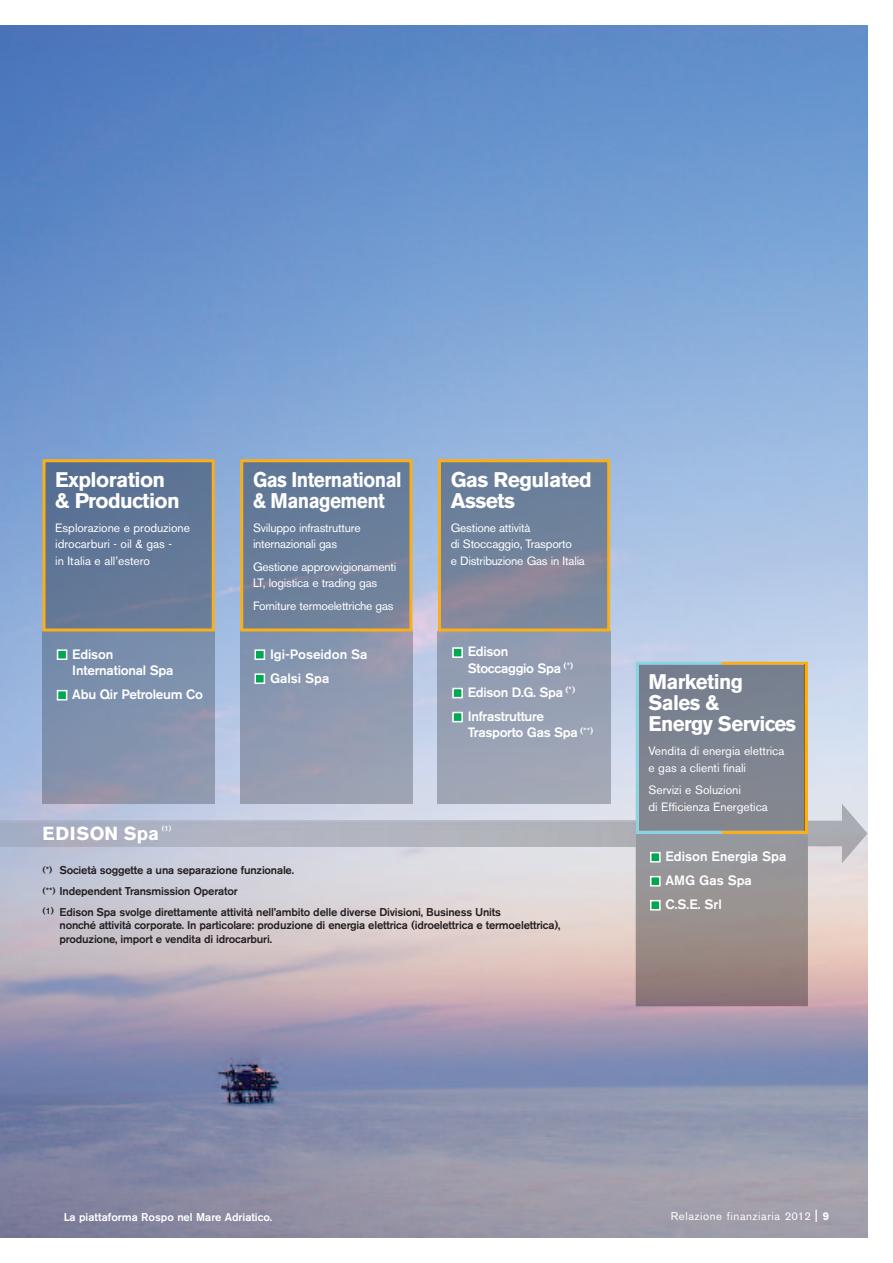
<style>
.page{position:relative;width:893px;height:1263px;background:#fff}
.page>*{position:absolute;margin:0;border:0;box-sizing:border-box;transform-origin:0 0}
.t1{font:700 21px/21px "Akzidenz Grotesk BE";letter-spacing:-.03em;color:#fff}
.t2{font:700 21px/21px "Akzidenz Grotesk BE";letter-spacing:-.03em;color:#fff;scale:.9 1}
.t3{font:700 18.75px "Akzidenz Grotesk BE";letter-spacing:.02em;color:#fff}
.t4{font:500 13.5px/16.5px "Akzidenz Grotesk BE";letter-spacing:-.02em;color:#fff}
.t5{font:500 13.5px/24px "Akzidenz Grotesk BE";color:#fff}
.t6{font:12px/16.5px "Akzidenz Grotesk BE";letter-spacing:-.015em;color:#fff}
.t7{font:500 11.25px/21px "Akzidenz Grotesk BE";letter-spacing:-.015em;color:#231f20}
.t8{font:500 11.25px "Akzidenz Grotesk BE";color:#fff}
.t9{font:11.25px "Akzidenz Grotesk BE";letter-spacing:.055em;color:#fff}
.t10{font:500 7.5px "Akzidenz Grotesk BE";color:#fff}
.s1{font-size:9px}
.s2{font-size:17.55px}
.s3{font-weight:700}
</style>
<div class="page">
<img style="left:0;top:26px;width:867px;height:1211px">
<img style="left:438px;top:631px;width:172px;height:173px">
<img style="left:43px;top:631px;width:172px;height:173px">
<img style="left:636px;top:834px;width:172px;height:172px">
<div style="left:636px;top:662px;width:88px;height:172px;border:3px solid #88d4e2"></div>
<div style="left:720px;top:662px;width:88px;height:172px;border:3px solid #faaf18"></div>
<div style="left:58px;top:691px;width:8px;height:8px;background:#00a851"></div>
<div style="left:57px;top:690px;width:10px;height:10px;border:2px solid #fff"></div>
<div style="left:58px;top:651px;width:8px;height:7px;background:#00a851"></div>
<div style="left:57px;top:649px;width:10px;height:11px;border:2px solid #fff"></div>
<div style="left:454px;top:689px;width:7px;height:8px;background:#00a851"></div>
<div style="left:452px;top:688px;width:11px;height:10px;border:2px solid #fff"></div>
<div style="left:454px;top:649px;width:7px;height:7px;background:#00a851"></div>
<div style="left:452px;top:647px;width:11px;height:11px;border:2px solid #fff"></div>
<div style="left:454px;top:713px;width:7px;height:8px;background:#00a851"></div>
<div style="left:452px;top:712px;width:11px;height:10px;border:2px solid #fff"></div>
<img style="left:47px;top:463px;width:164px;height:164px">
<div style="left:43px;top:459px;width:172px;height:172px;border:3px solid #faaf18"></div>
<img style="left:240px;top:631px;width:172px;height:173px">
<img style="left:244px;top:463px;width:164px;height:164px">
<div style="left:240px;top:459px;width:172px;height:172px;border:3px solid #faaf18"></div>
<img style="left:442px;top:463px;width:164px;height:164px">
<div style="left:438px;top:459px;width:172px;height:172px;border:3px solid #faaf18"></div>
<img style="left:639px;top:665px;width:166px;height:166px">
<div style="left:256px;top:675px;width:8px;height:7px;background:#00a851"></div>
<div style="left:254px;top:673px;width:11px;height:11px;border:2px solid #fff"></div>
<div style="left:256px;top:651px;width:8px;height:7px;background:#00a851"></div>
<div style="left:254px;top:649px;width:11px;height:11px;border:2px solid #fff"></div>
<div style="left:651px;top:853px;width:8px;height:8px;background:#00a851"></div>
<div style="left:650px;top:852px;width:11px;height:10px;border:2px solid #fff"></div>
<div style="left:651px;top:877px;width:8px;height:8px;background:#00a851"></div>
<div style="left:650px;top:876px;width:11px;height:10px;border:2px solid #fff"></div>
<div style="left:651px;top:901px;width:8px;height:8px;background:#00a851"></div>
<div style="left:650px;top:900px;width:11px;height:10px;border:2px solid #fff"></div>
<img style="left:0;top:821px;width:636px;height:25px">
<img style="left:808px;top:821px;width:34px;height:25px">
<svg style="left:808px;top:834px;width:1px;height:12px"></svg>
<img style="left:842px;top:804px;width:25px;height:59px">
<svg style="left:842px;top:821px;width:1px;height:25px"></svg>
<h1 class="t1" style="left:55px;top:470px;width:126px">Exploration &amp; Production</h1>
<p class="t6" style="left:55px;top:520px;width:136px">Esplorazione e produzione idrocarburi - oil &amp; gas -<br>in Italia e all’estero</p>
<p class="t4" style="left:72px;top:647px;width:103px">Edison<br>International Spa</p>
<p class="t4" style="left:72px;top:687px;width:132px">Abu Qir Petroleum Co</p>
<h2 class="t3" style="left:43px;top:826px;width:118px">EDISON Spa</h2>
<p class="t10" style="left:162px;top:826px;width:11px">(1)</p>
<h1 class="t2" style="left:253px;top:470px;width:167px">Gas International &amp; Management</h1>
<p class="t6" style="left:253px;top:520px;width:109px">Sviluppo infrastrutture internazionali gas</p>
<p class="t6" style="left:253px;top:559px;width:145px">Gestione approvvigionamenti<br>LT, logistica e trading gas</p>
<p class="t6" style="left:253px;top:598px;width:142px">Forniture termoelettriche gas</p>
<p class="t5" style="left:270px;top:643px;width:99px">Igi-Poseidon Sa<br>Galsi Spa</p>
<h1 class="t1" style="left:451px;top:470px;width:143px">Gas Regulated<br>Assets</h1>
<p class="t6" style="left:451px;top:520px;width:136px">Gestione attività<br>di Stoccaggio, Trasporto<br>e Distribuzione Gas in Italia</p>
<p class="t4" style="left:468px;top:644px;width:107px">Edison<br>Stoccaggio Spa <sup>(*)</sup></p>
<p class="t4" style="left:468px;top:681px;width:109px;line-height:24px">Edison D.G. Spa <sup>(*)<br></sup>Infrastrutture</p>
<p class="t4" style="left:468px;top:725px;width:127px">Trasporto Gas Spa <sup>(**)</sup></p>
<p class="t7" style="left:43px;top:860px;width:460px"><span class="s1">(*)</span> Società soggette a una separazione funzionale.<br><span class="s1">(**)</span> Independent Transmission Operator<br><sup>(1)</sup> Edison Spa svolge direttamente attività nell’ambito delle diverse Divisioni, Business Units</p>
<p class="t7" style="left:60px;top:919px;width:503px;line-height:13.5px">nonché attività corporate. In particolare: produzione di energia elettrica (idroelettrica e termoelettrica), produzione, import e vendita di idrocarburi.</p>
<h1 class="t1" style="left:648px;top:673px;width:149px">Marketing<br>Sales &amp;<br>Energy Services</h1>
<p class="t6" style="left:648px;top:744px;width:138px">Vendita di energia elettrica e gas a clienti finali</p>
<p class="t6" style="left:648px;top:783px;width:121px">Servizi e Soluzioni<br>di Efficienza Energetica</p>
<p class="t5" style="left:665px;top:845px;width:122px">Edison Energia Spa<br>AMG Gas Spa<br>C.S.E. Srl</p>
<p class="t8" style="left:64px;top:1212px;width:210px">La piattaforma Rospo nel Mare Adriatico.</p>
<p class="t9" style="left:671px;top:1212px;width:160px">Relazione finanziaria 2012 <span class="s2">I</span> <span class="s3">9</span></p>
</div>
